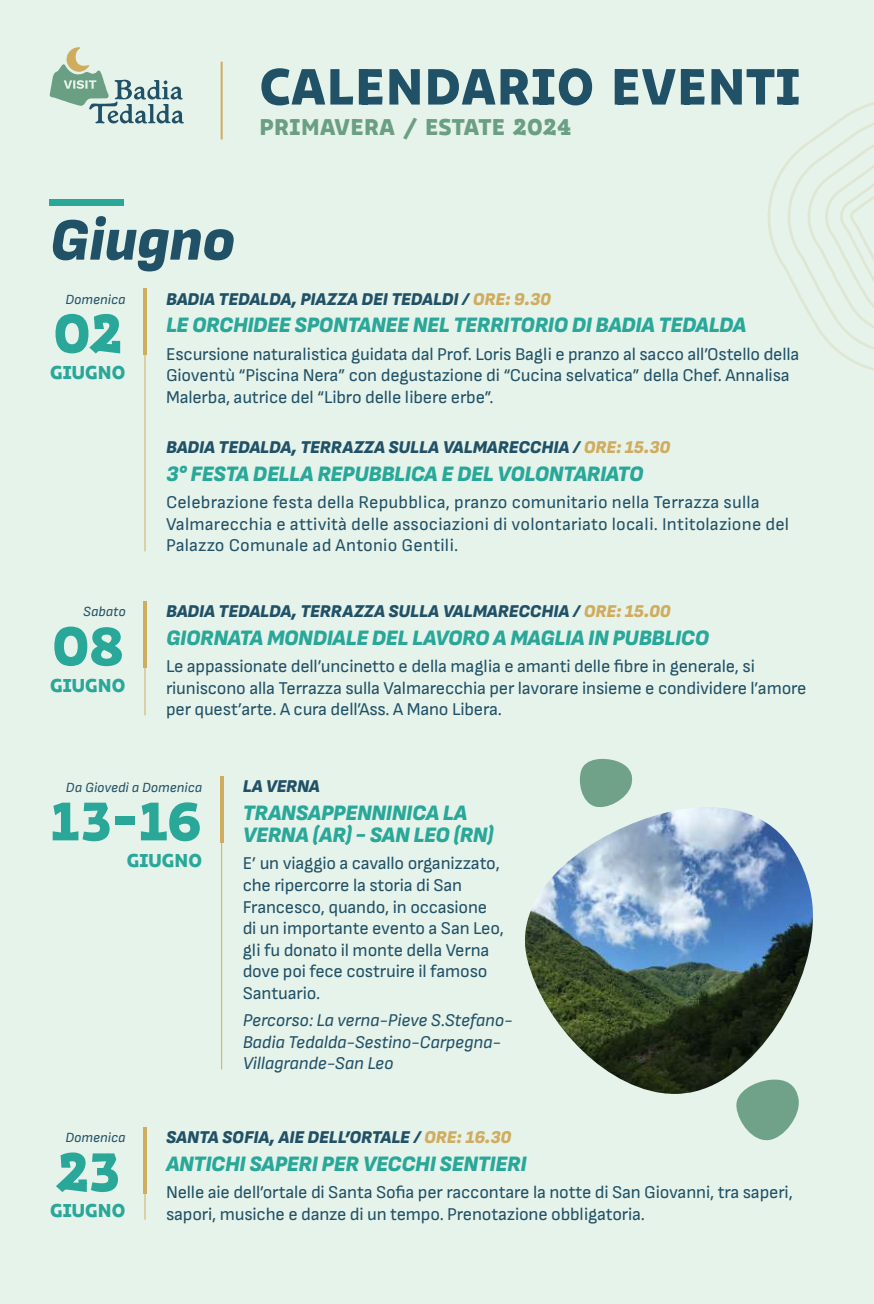
<style>
.page{position:relative;width:874px;height:1304px;background:#fff}
.page>*{position:absolute;margin:0;border:0;box-sizing:border-box;transform-origin:0 0}
.t1{font:italic 900 60px "Sofia Sans";color:#215167}
.t2{font:58px "Bakemono Variable";letter-spacing:-.02em;color:#29a799}
.t3{font:54.6px "Bakemono Variable";letter-spacing:.02em;color:#215167}
.t4{font:24.4px "Bakemono Variable";letter-spacing:.02em;color:#6b9f84}
.t5{font:italic 900 22px/22px "Sofia Sans";letter-spacing:-.01em;color:#29a799}
.t6{font:20px "Bakemono Variable";color:#29a799}
.t7{font:18px/21.6px "Sofia Sans";letter-spacing:-.01em;color:#215167}
.t8{font:italic 900 18px "Sofia Sans";color:#215167}
.t9{font:18px/21.6px "Sofia Sans";letter-spacing:.01em;color:#215167}
.t10{font:italic 18px/21.6px "Sofia Sans";letter-spacing:-.01em;color:#215167}
.t11{font:italic 14px "Sofia Sans";color:#215167}
.s1{color:#d0ac5f}
</style>
<div class="page">
<div style="left:0;top:0;width:873px;height:1304px;background:#e6f3ea"></div>
<svg style="left:50px;top:47px;width:134px;height:76px"></svg>
<hr style="left:220px;top:62px;width:2px;height:77px;background:#d0ac5f">
<div style="left:50px;top:200px;width:74px;height:6px;background:#29a799"></div>
<hr style="left:143px;top:288px;width:3px;height:67px;background:#d0ac5f">
<hr style="left:143px;top:601px;width:3px;height:66px;background:#d0ac5f">
<hr style="left:143px;top:1127px;width:3px;height:66px;background:#d0ac5f">
<hr style="left:220px;top:776px;width:3px;height:66px;background:#d0ac5f">
<hr style="left:144px;top:288px;width:1px;height:263px;background:#d0ac5f">
<hr style="left:144px;top:601px;width:1px;height:114px;background:#d0ac5f">
<hr style="left:144px;top:1127px;width:1px;height:93px;background:#d0ac5f">
<hr style="left:221px;top:776px;width:1px;height:293px;background:#d0ac5f">
<img style="left:525px;top:807px;width:288px;height:287px">
<svg style="left:577px;top:758px;width:57px;height:52px"></svg>
<svg style="left:734px;top:1078px;width:66px;height:63px"></svg>
<svg style="left:768px;top:102px;width:105px;height:268px"></svg>
<h3 class="t3" style="left:259px;top:50px;width:542px">CALENDARIO EVENTI</h3>
<h3 class="t4" style="left:259px;top:111px;width:313px">PRIMAVERA / ESTATE 2024</h3>
<h1 class="t1" style="left:50px;top:205px;width:186px">Giugno</h1>
<p class="t11" style="left:65px;top:291px;width:62px">Domenica</p>
<h2 class="t2" style="left:52px;top:294px;width:72px">02</h2>
<p class="t6" style="left:50px;top:359px;width:77px">GIUGNO</p>
<p class="t11" style="left:83px;top:604px;width:44px">Sabato</p>
<h2 class="t2" style="left:51px;top:607px;width:74px">08</h2>
<p class="t6" style="left:50px;top:671px;width:77px">GIUGNO</p>
<p class="t8" style="left:166px;top:288px;width:386px">BADIA TEDALDA, PIAZZA DEI TEDALDI / <span class="s1">ORE: 9.30</span></p>
<p class="t5" style="left:166px;top:314px;width:581px">LE ORCHIDEE SPONTANEE NEL TERRITORIO DI BADIA TEDALDA</p>
<p class="t7" style="left:166px;top:343px;width:634px">Escursione naturalistica guidata dal Prof. Loris Bagli e pranzo al sacco all’Ostello della<br>Gioventù “Piscina Nera” con degustazione di “Cucina selvatica” della Chef. Annalisa<br>Malerba, autrice del “Libro delle libere erbe”.</p>
<p class="t8" style="left:166px;top:437px;width:505px">BADIA TEDALDA, TERRAZZA SULLA VALMARECCHIA / <span class="s1">ORE: 15.30</span></p>
<p class="t5" style="left:166px;top:463px;width:478px">3° FESTA DELLA REPUBBLICA E DEL VOLONTARIATO</p>
<p class="t9" style="left:166px;top:491px;width:624px">Celebrazione festa della Repubblica, pranzo comunitario nella Terrazza sulla<br>Valmarecchia e attività delle associazioni di volontariato locali. Intitolazione del<br>Palazzo Comunale ad Antonio Gentili.</p>
<p class="t8" style="left:166px;top:601px;width:506px">BADIA TEDALDA, TERRAZZA SULLA VALMARECCHIA / <span class="s1">ORE: 15.00</span></p>
<p class="t5" style="left:166px;top:627px;width:544px">GIORNATA MONDIALE DEL LAVORO A MAGLIA IN PUBBLICO</p>
<p class="t7" style="left:166px;top:655px;width:641px">Le appassionate dell’uncinetto e della maglia e amanti delle fibre in generale, si riuniscono alla Terrazza sulla Valmarecchia per lavorare insieme e condividere l’amore per quest’arte. A cura dell’Ass. A Mano Libera.</p>
<p class="t11" style="left:66px;top:779px;width:138px">Da Giovedì a Domenica</p>
<h2 class="t2" style="left:50px;top:782px;width:154px">13-16</h2>
<p class="t6" style="left:127px;top:847px;width:77px">GIUGNO</p>
<p class="t8" style="left:242px;top:776px;width:79px">LA VERNA</p>
<p class="t5" style="left:242px;top:802px;width:252px">TRANSAPPENNINICA LA<br>VERNA (AR) - SAN LEO (RN)</p>
<p class="t7" style="left:242px;top:853px;width:263px">E’ un viaggio a cavallo organizzato, che ripercorre la storia di San<br>Francesco, quando, in occasione di un importante evento a San Leo, gli fu donato il monte della Verna dove poi fece costruire il famoso<br>Santuario.</p>
<p class="t10" style="left:242px;top:1009px;width:271px">Percorso: La verna-Pieve S.Stefano-<br>Badia Tedalda-Sestino-Carpegna-<br>Villagrande-San Leo</p>
<p class="t11" style="left:65px;top:1130px;width:62px">Domenica</p>
<h2 class="t2" style="left:55px;top:1133px;width:66px">23</h2>
<p class="t6" style="left:50px;top:1197px;width:77px">GIUGNO</p>
<p class="t8" style="left:166px;top:1127px;width:347px">SANTA SOFIA, AIE DELL’ORTALE / <span class="s1">ORE: 16.30</span></p>
<p class="t5" style="left:166px;top:1153px;width:362px">ANTICHI SAPERI PER VECCHI SENTIERI</p>
<p class="t7" style="left:166px;top:1181px;width:628px">Nelle aie dell’ortale di Santa Sofia per raccontare la notte di San Giovanni, tra saperi, sapori, musiche e danze di un tempo. Prenotazione obbligatoria.</p>
</div>
